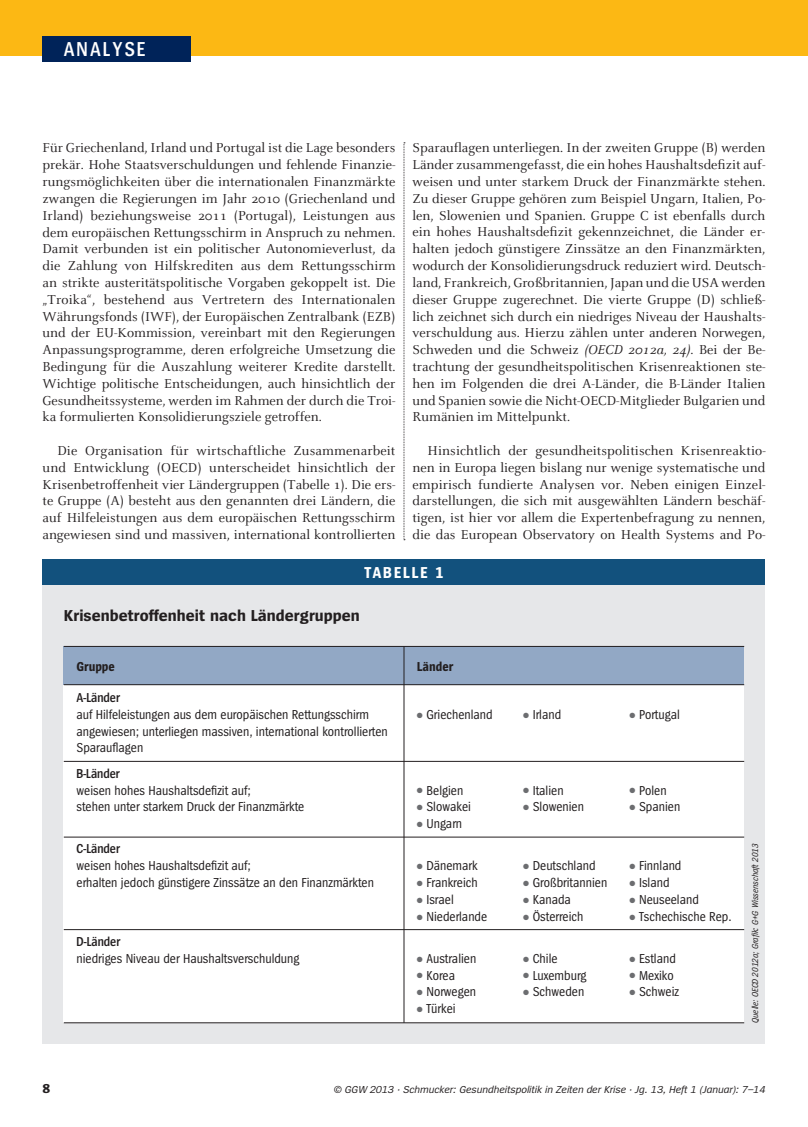
<style>
.page{position:relative;width:808px;height:1127px;background:#fff}
.page>*{position:absolute;margin:0;border:0;box-sizing:border-box;transform-origin:0 0}
.t1{font:600 21px "Spiegel Cd";color:#fff}
.t2{font:700 16.5px "Spiegel";color:#231f20}
.t3{font:700 16.5px "Spiegel Cd";letter-spacing:.125em;color:#fff}
.t4{font:14.25px/16.8px "Celeste";color:#231f20;text-align:justify}
.t5{font:13.5px/16.8px "Spiegel Cd";color:#231f20}
.t6{font:600 13.5px "Spiegel Cd";color:#231f20}
.t7{font:700 13.5px "Spiegel Cd";color:#231f20}
.t8{font:700 13.5px "Spiegel";color:#231f20}
.t9{font:italic 10.5px "Spiegel";color:#231f20}
.t10{font:italic 9px "Spiegel Cd";color:#231f20}
.s1{font-style:italic}
.s2{color:#6c6d70}
</style>
<div class="page">
<div style="left:0;top:0;width:808px;height:55px;background:#fcb814"></div>
<div style="left:43px;top:36px;width:148px;height:26px;background:#002359"></div>
<svg style="left:404px;top:142px;width:1px;height:398px"></svg>
<div style="left:43px;top:580px;width:722px;height:464px;background:#e6e7e9"></div>
<div style="left:43px;top:559px;width:722px;height:26px;background:#12517d"></div>
<div style="left:64px;top:646px;width:680px;height:377px;background:#fff"></div>
<div style="left:64px;top:646px;width:680px;height:39px;background:#92a8c5"></div>
<hr style="left:64px;top:646px;width:680px;height:1px;background:#231f20">
<hr style="left:64px;top:684px;width:680px;height:1px;background:#231f20">
<hr style="left:64px;top:761px;width:680px;height:1px;background:#231f20">
<hr style="left:64px;top:837px;width:680px;height:1px;background:#231f20">
<hr style="left:64px;top:929px;width:680px;height:1px;background:#231f20">
<hr style="left:404px;top:646px;width:1px;height:377px;background:#231f20">
<hr style="left:64px;top:1022px;width:680px;height:1px;background:#231f20">
<h1 class="t1" style="left:64px;top:38px;width:83px">Analyse</h1>
<p class="t4" style="left:412px;top:140px;width:354px">Sparauflagen unterliegen. In der zweiten Gruppe (B) werden Länder zusammengefasst, die ein hohes Haushaltsdefizit auf&shy;weisen und unter starkem Druck der Finanzmärkte stehen.<br>Zu dieser Gruppe gehören zum Beispiel Ungarn, Italien, Po&shy;len, Slowenien und Spanien. Gruppe C ist ebenfalls durch ein hohes Haushaltsdefizit gekennzeichnet, die Länder er&shy;halten jedoch günstigere Zinssätze an den Finanzmärkten, wodurch der Konsolidierungsdruck reduziert wird. Deutsch&shy;land, Frankreich, Großbritannien, Japan und die USA werden dieser Gruppe zugerechnet. Die vierte Gruppe (D) schließ&shy;lich zeichnet sich durch ein niedriges Niveau der Haushalts&shy;verschuldung aus. Hierzu zählen unter anderen Norwegen, Schweden und die Schweiz <span class="s1">(OECD 2012a, 24)</span>. Bei der Be&shy;trachtung der gesundheitspolitischen Krisenreaktionen ste&shy;hen im Folgenden die drei A-Länder, die B-Länder Italien und Spanien sowie die Nicht-OECD-Mitglieder Bulgarien und Rumänien im Mittelpunkt.</p>
<p class="t4" style="left:412px;top:442px;width:355px;text-indent:15px">Hinsichtlich der gesundheitspolitischen Krisenreaktio&shy;nen in Europa liegen bislang nur wenige systematische und empirisch fundierte Analysen vor. Neben einigen Einzel&shy;darstellungen, die sich mit ausgewählten Ländern beschäf&shy;tigen, ist hier vor allem die Expertenbefragung zu nennen, die das European Observatory on Health Systems and Po-</p>
<p class="t4" style="left:43px;top:140px;width:355px">Für Griechenland, Irland und Portugal ist die Lage besonders prekär. Hohe Staatsverschuldungen und fehlende Finanzie&shy;rungsmöglichkeiten über die internationalen Finanzmärkte zwangen die Regierungen im Jahr 2010 (Griechenland und Irland) beziehungsweise 2011 (Portugal), Leistungen aus dem europäischen Rettungsschirm in Anspruch zu nehmen.<br>Damit verbunden ist ein politischer Autonomieverlust, da die Zahlung von Hilfskrediten aus dem Rettungsschirm an strikte austeritätspolitische Vorgaben gekoppelt ist. Die „Troika“, bestehend aus Vertretern des Internationalen Währungsfonds (IWF), der Europäischen Zentralbank (EZB) und der EU-Kommission, vereinbart mit den Regierungen Anpassungsprogramme, deren erfolgreiche Umsetzung die Bedingung für die Auszahlung weiterer Kredite darstellt.<br>Wichtige politische Entscheidungen, auch hinsichtlich der Gesundheitssysteme, werden im Rahmen der durch die Troi&shy;ka formulierten Konsolidierungsziele getroffen.</p>
<p class="t4" style="left:43px;top:442px;width:354px;text-indent:15px">Die Organisation für wirtschaftliche Zusammenarbeit und Entwicklung (OECD) unterscheidet hinsichtlich der Krisenbetroffenheit vier Ländergruppen (Tabelle 1). Die ers&shy;te Gruppe (A) besteht aus den genannten drei Ländern, die auf Hilfeleistungen aus dem europäischen Rettungsschirm angewiesen sind und massiven, international kontrollierten</p>
<p class="t3" style="left:364px;top:564px;width:81px">Tabelle 1</p>
<p class="t2" style="left:64px;top:608px;width:297px">Krisenbetroffenheit nach Ländergruppen</p>
<p class="t7" style="left:77px;top:660px;width:40px">Gruppe</p>
<p class="t7" style="left:417px;top:660px;width:38px">Länder</p>
<p class="t6" style="left:77px;top:691px;width:45px">A-Länder</p>
<p class="t5" style="left:77px;top:706px;width:294px">auf Hilfeleistungen aus dem europäischen Rettungsschirm</p>
<p class="t5" style="left:417px;top:706px;width:77px"><span class="s2">●</span> Griechenland</p>
<p class="t5" style="left:523px;top:706px;width:40px"><span class="s2">●</span> Irland</p>
<p class="t5" style="left:629px;top:706px;width:52px"><span class="s2">●</span> Portugal</p>
<p class="t5" style="left:77px;top:723px;width:313px">angewiesen; unterliegen massiven, international kontrollierten<br>Sparauflagen</p>
<p class="t6" style="left:77px;top:766px;width:45px">B-Länder</p>
<p class="t5" style="left:77px;top:782px;width:176px">weisen hohes Haushaltsdefizit auf;</p>
<p class="t5" style="left:417px;top:782px;width:48px"><span class="s2">●</span> Belgien</p>
<p class="t5" style="left:523px;top:782px;width:42px"><span class="s2">●</span> Italien</p>
<p class="t5" style="left:629px;top:782px;width:39px"><span class="s2">●</span> Polen</p>
<p class="t5" style="left:77px;top:799px;width:229px">stehen unter starkem Druck der Finanzmärkte</p>
<p class="t5" style="left:417px;top:799px;width:56px"><span class="s2">●</span> Slowakei</p>
<p class="t5" style="left:523px;top:799px;width:62px"><span class="s2">●</span> Slowenien</p>
<p class="t5" style="left:629px;top:799px;width:52px"><span class="s2">●</span> Spanien</p>
<p class="t5" style="left:417px;top:816px;width:47px"><span class="s2">●</span> Ungarn</p>
<p class="t6" style="left:77px;top:842px;width:45px">C-Länder</p>
<p class="t5" style="left:77px;top:858px;width:176px">weisen hohes Haushaltsdefizit auf;</p>
<p class="t5" style="left:417px;top:858px;width:62px"><span class="s2">●</span> Dänemark</p>
<p class="t5" style="left:523px;top:858px;width:74px"><span class="s2">●</span> Deutschland</p>
<p class="t5" style="left:629px;top:858px;width:54px"><span class="s2">●</span> Finnland</p>
<p class="t5" style="left:77px;top:874px;width:299px">erhalten jedoch günstigere Zinssätze an den Finanzmärkten</p>
<p class="t5" style="left:417px;top:874px;width:62px"><span class="s2">●</span> Frankreich</p>
<p class="t5" style="left:523px;top:874px;width:86px"><span class="s2">●</span> Großbritannien</p>
<p class="t5" style="left:629px;top:874px;width:42px"><span class="s2">●</span> Island</p>
<p class="t5" style="left:417px;top:891px;width:39px"><span class="s2">●</span> Israel</p>
<p class="t5" style="left:523px;top:891px;width:49px"><span class="s2">●</span> Kanada</p>
<p class="t5" style="left:629px;top:891px;width:71px"><span class="s2">●</span> Neuseeland</p>
<p class="t5" style="left:417px;top:908px;width:72px"><span class="s2">●</span> Niederlande</p>
<p class="t5" style="left:523px;top:908px;width:62px"><span class="s2">●</span> Österreich</p>
<p class="t5" style="left:629px;top:908px;width:104px"><span class="s2">●</span> Tschechische Rep.</p>
<p class="t6" style="left:77px;top:935px;width:46px">D-Länder</p>
<p class="t5" style="left:77px;top:950px;width:224px">niedriges Niveau der Haushaltsverschuldung</p>
<p class="t5" style="left:417px;top:950px;width:61px"><span class="s2">●</span> Australien</p>
<p class="t5" style="left:523px;top:950px;width:36px"><span class="s2">●</span> Chile</p>
<p class="t5" style="left:629px;top:950px;width:48px"><span class="s2">●</span> Estland</p>
<p class="t5" style="left:417px;top:967px;width:40px"><span class="s2">●</span> Korea</p>
<p class="t5" style="left:523px;top:967px;width:65px"><span class="s2">●</span> Luxemburg</p>
<p class="t5" style="left:629px;top:967px;width:46px"><span class="s2">●</span> Mexiko</p>
<p class="t5" style="left:417px;top:984px;width:61px"><span class="s2">●</span> Norwegen</p>
<p class="t5" style="left:523px;top:984px;width:63px"><span class="s2">●</span> Schweden</p>
<p class="t5" style="left:629px;top:984px;width:51px"><span class="s2">●</span> Schweiz</p>
<p class="t5" style="left:417px;top:1001px;width:40px"><span class="s2">●</span> Türkei</p>
<p class="t10" style="left:751px;top:1023px;width:181px;rotate:-90deg">Quelle: OECD 2012a; Grafik: G+G Wissenschaft 2013</p>
<p class="t8" style="left:43px;top:1081px;width:9px">8</p>
<p class="t9" style="left:334px;top:1084px;width:433px">© GGW 2013 · Schmucker: Gesundheitspolitik in Zeiten der Krise · Jg. 13, Heft 1 (Januar): 7–14</p>
</div>
